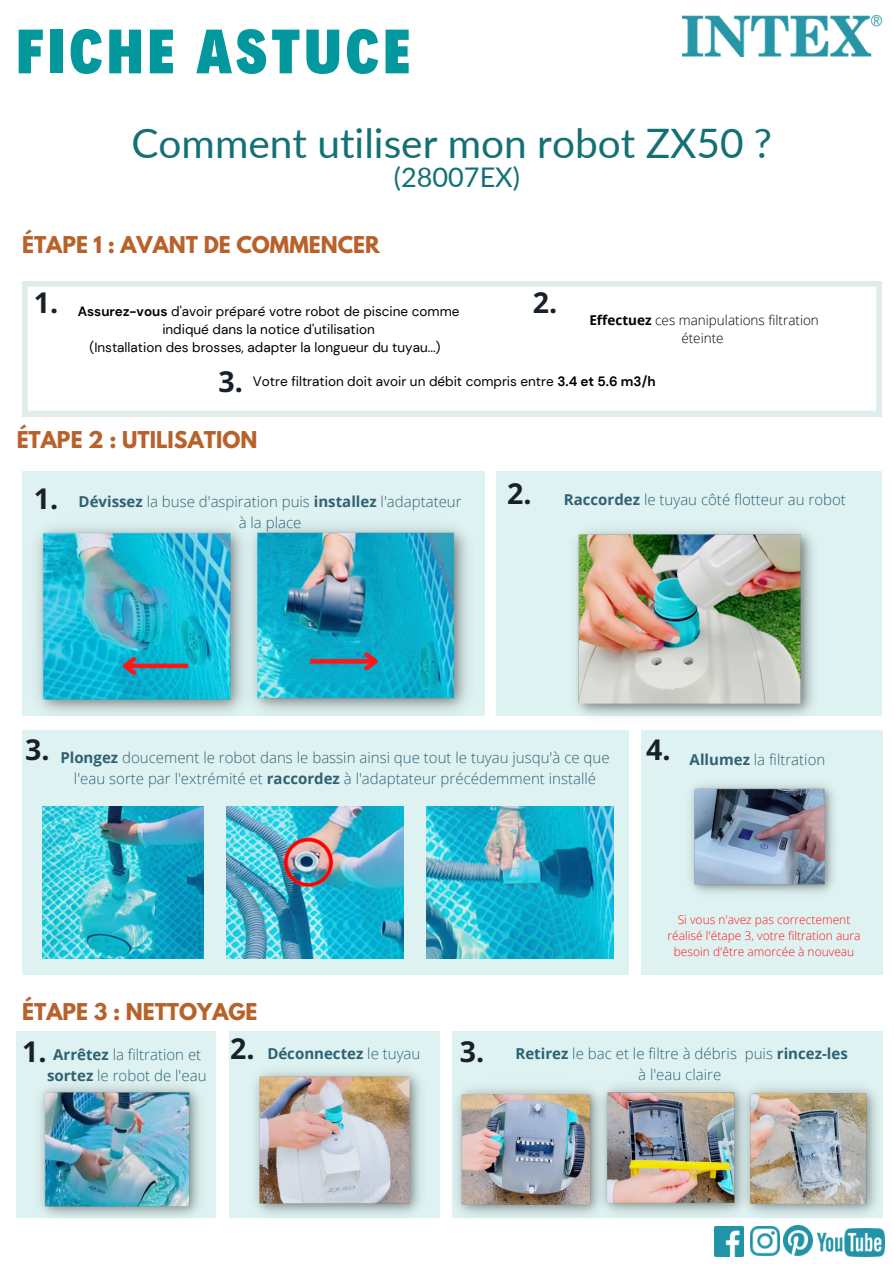
<style>
.page{position:relative;width:894px;height:1264px;background:#fff}
.page>*{position:absolute;margin:0;border:0;box-sizing:border-box;transform-origin:0 0}
.t1{font:900 63.3px "Decalotype";letter-spacing:.075em;color:#03989e}
.t2{font:40.5px "Lato";color:#137074}
.t3{font:700 28.5px "Open Sans";color:#18212b}
.t4{font:27px "Lato";color:#137074}
.t5{font:700 20.55px "League Spartan";color:#b8622b}
.t6{font:300 15px/20.2px "Open Sans";color:#2e6173;text-align:center}
.t7{font:700 15px "Open Sans";color:#2e6173}
.t8{font:13.5px/18px "DM Sans";color:#000;text-align:center}
.t9{font:300 13.5px/18px "Open Sans";color:#000;text-align:center}
.t10{font:300 12px/16px "Open Sans";color:#ff1616;text-align:center}
.s1{font-weight:700}
.s2{font-family:"Open Sans";font-weight:700;font-size:28.5px;color:#18212b}
.s3{font-size:28.5px;color:#18212b}
.s4{font-weight:300}
.s5{font-weight:700;font-size:28.5px;color:#18212b}
</style>
<div class="page">
<img style="left:682px;top:15px;width:199px;height:41px">
<img style="left:714px;top:1226px;width:29px;height:30px">
<img style="left:750px;top:1226px;width:29px;height:28px">
<img style="left:783px;top:1225px;width:29px;height:30px">
<img style="left:817px;top:1228px;width:67px;height:28px">
<svg style="left:22px;top:281px;width:859px;height:135px"></svg>
<div style="left:22px;top:471px;width:462px;height:245px;background:#dff2f2"></div>
<div style="left:496px;top:471px;width:385px;height:245px;background:#dff2f2"></div>
<div style="left:22px;top:730px;width:606px;height:245px;background:#dff2f2"></div>
<div style="left:641px;top:730px;width:240px;height:245px;background:#dff2f2"></div>
<div style="left:17px;top:1031px;width:199px;height:187px;background:#dff2f2"></div>
<div style="left:229px;top:1031px;width:210px;height:187px;background:#dff2f2"></div>
<div style="left:451px;top:1031px;width:431px;height:187px;background:#dff2f2"></div>
<img style="left:37px;top:527px;width:206px;height:186px">
<img style="left:243px;top:527px;width:225px;height:184px">
<img style="left:576px;top:530px;width:237px;height:186px">
<img style="left:43px;top:806px;width:161px;height:152px">
<img style="left:226px;top:806px;width:177px;height:152px">
<img style="left:426px;top:806px;width:187px;height:152px">
<img style="left:690px;top:784px;width:144px;height:109px">
<img style="left:40px;top:1086px;width:160px;height:131px">
<img style="left:255px;top:1071px;width:166px;height:143px">
<img style="left:451px;top:1078px;width:140px;height:140px">
<img style="left:591px;top:1086px;width:146px;height:127px">
<img style="left:737px;top:1077px;width:146px;height:141px">
<svg style="left:310px;top:659px;width:50px;height:4px"></svg>
<svg style="left:360px;top:648px;width:23px;height:26px"></svg>
<div style="left:125px;top:663px;width:63px;height:5px;background:#ff1616"></div>
<svg style="left:117px;top:652px;width:23px;height:27px"></svg>
<h1 class="t1" style="left:17px;top:9px;width:395px">FICHE ASTUCE</h1>
<h2 class="t2" style="left:131px;top:118px;width:642px">Comment utiliser mon robot ZX50 ?</h2>
<h3 class="t4" style="left:394px;top:161px;width:128px">(28007EX)</h3>
<h3 class="t5" style="left:22px;top:234px;width:359px">ÉTAPE 1 : AVANT DE COMMENCER</h3>
<h3 class="t3" style="left:34px;top:283px;width:26px">1.</h3>
<p class="t8" style="left:78px;top:302px;width:383px"><span class="s1">Assurez-vous</span> d'avoir préparé votre robot de piscine comme</p>
<p class="t8" style="left:89px;top:320px;width:353px">indiqué dans la notice d'utilisation<br>(Installation des brosses, adapter la longueur du tuyau...)</p>
<h3 class="t3" style="left:532px;top:283px;width:26px">2.</h3>
<p class="t9" style="left:589px;top:311px;width:231px"><span class="s1">Effectuez</span> ces manipulations filtration éteinte</p>
<p class="t8" style="left:218px;top:372px;width:438px"><span class="s2">3.</span> Votre filtration doit avoir un débit compris entre <span class="s1">3.4 et 5.6 m3/h</span></p>
<h3 class="t5" style="left:17px;top:429px;width:242px">ÉTAPE 2 : UTILISATION</h3>
<h3 class="t3" style="left:34px;top:478px;width:26px">1.</h3>
<h3 class="t3" style="left:507px;top:473px;width:26px">2.</h3>
<p class="t6" style="left:78px;top:491px;width:384px"><span class="s1">Dévissez</span> la buse d'aspiration puis <span class="s1">installez</span> l'adaptateur à la place</p>
<p class="t6" style="left:563px;top:488px;width:283px"><span class="s1">Raccordez</span> le tuyau côté flotteur au robot</p>
<h3 class="t3" style="left:25px;top:729px;width:26px">3.</h3>
<h3 class="t3" style="left:645px;top:729px;width:26px">4.</h3>
<p class="t6" style="left:60px;top:747px;width:550px"><span class="s1">Plongez</span> doucement le robot dans le bassin ainsi que tout le tuyau jusqu'à ce que l'eau sorte par l'extrémité et <span class="s1">raccordez</span> à l'adaptateur précédemment installé</p>
<p class="t6" style="left:689px;top:748px;width:137px"><span class="s1">Allumez</span> la filtration</p>
<p class="t10" style="left:667px;top:911px;width:194px">Si vous n'avez pas correctement réalisé l'étape 3, votre filtration aura besoin d'être amorcée à nouveau</p>
<h3 class="t5" style="left:22px;top:1001px;width:237px">ÉTAPE 3 : NETTOYAGE</h3>
<p class="t6" style="left:47px;top:1044px;width:161px"><span class="s1">Arrêtez</span> la filtration et <span class="s1">sortez</span> le robot de l'eau</p>
<h3 class="t3" style="left:22px;top:1031px;width:26px">1.</h3>
<p class="t7" style="left:230px;top:1043px;width:192px"><span class="s3">2.</span> Déconnectez <span class="s4">le tuyau</span></p>
<p class="t6" style="left:638px;top:1043px;width:211px;text-align:left;text-indent:-178px"><span class="s5">3.</span> <span class="s1">Retirez</span> le bac et le filtre à débris puis <span class="s1">rincez-les </span>à l'eau claire</p>
</div>
